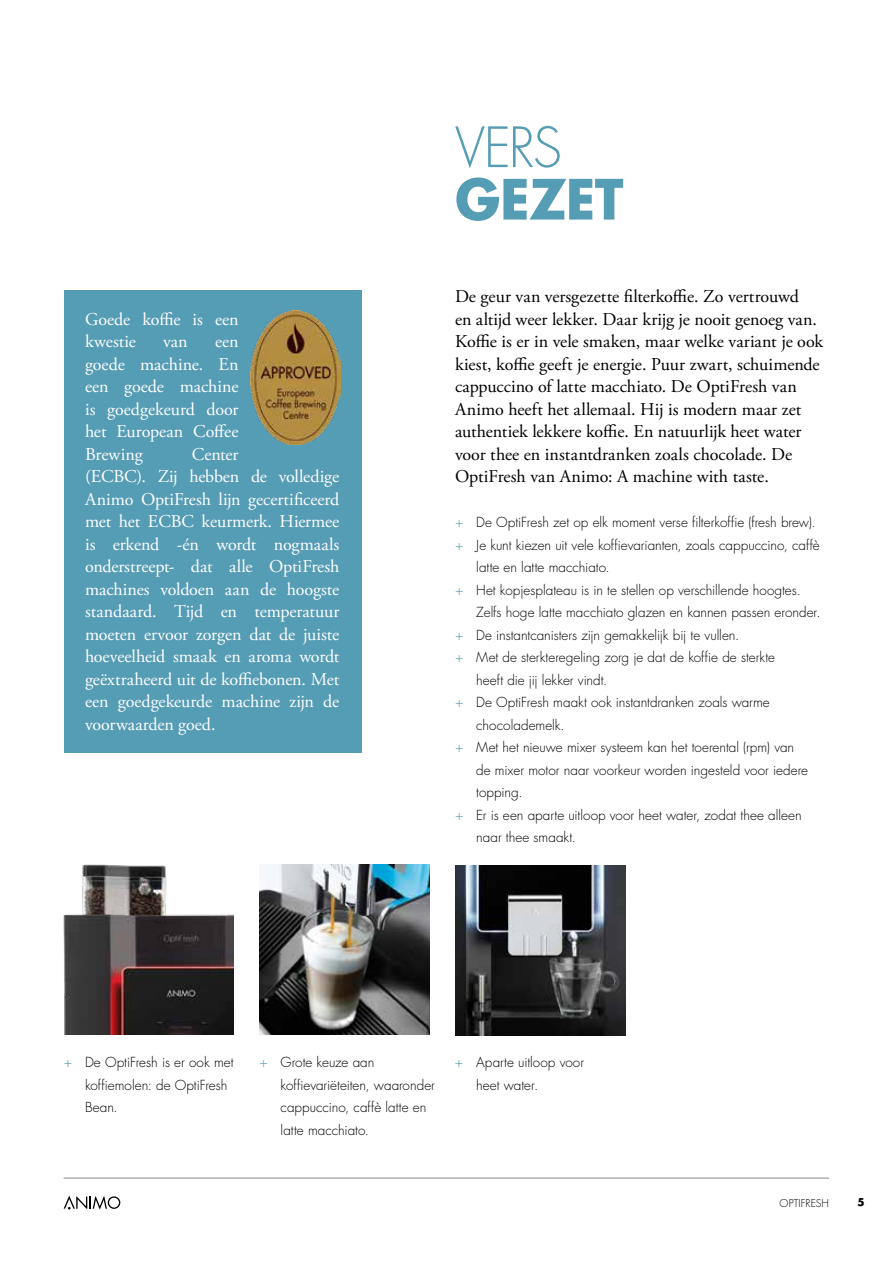
<style>
.page{position:relative;width:893px;height:1263px;background:#fff}
.page>*{position:absolute;margin:0;border:0;box-sizing:border-box;transform-origin:0 0}
.t1{font:700 54px "Futura Std";letter-spacing:-.015em;color:#559cb5}
.t2{font:300 54px "Futura Std";color:#559cb5}
.t3{font:18px/22.5px "Adobe Garamond Pro";letter-spacing:-.005em;color:#fff}
.t4{font:18px/22.5px "Adobe Garamond Pro";color:#000}
.t5{font:300 13.5px/22.5px "Futura Std";color:#000}
.t6{font:300 10.5px "Futura Std";letter-spacing:.005em;color:#000}
.t7{font:700 10.5px "Futura Std";color:#000}
.s1{color:#559cb5}
</style>
<div class="page">
<hr style="left:64px;top:1178px;width:765px;height:1px;background:#888c86">
<svg style="left:64px;top:1195px;width:56px;height:14px"></svg>
<img style="left:455px;top:865px;width:170px;height:170px">
<img style="left:64px;top:865px;width:170px;height:170px">
<img style="left:259px;top:865px;width:170px;height:170px">
<div style="left:64px;top:290px;width:297px;height:463px;background:#559cb5"></div>
<img style="left:251px;top:310px;width:89px;height:134px">
<h2 class="t3" style="left:85px;top:308px;width:155px">Goede koffie is een kwestie</h2>
<h2 class="t3" style="left:85px;top:331px;width:155px;text-align:justify;text-indent:130px">een goede machine. En een goede machine is goedgekeurd door het European Coffee Brewing</h2>
<h2 class="t3" style="left:163px;top:331px;width:26px">van</h2>
<p class="t3" style="left:85px;top:443px;width:256px;text-indent:107px">Center<br>(ECBC). Zij hebben de volledige<br>Animo OptiFresh lijn gecertificeerd met het ECBC keurmerk. Hiermee is erkend -én wordt nogmaals onderstreept- dat alle OptiFresh machines voldoen aan de hoogste standaard. Tijd en temperatuur moeten ervoor zorgen dat de juiste hoeveelheid smaak en aroma wordt geëxtraheerd uit de koffiebonen. Met een goedgekeurde machine zijn de voorwaarden goed.</p>
<h1 class="t2" style="left:455px;top:115px;width:109px">VERS</h1>
<h1 class="t1" style="left:455px;top:163px;width:170px">GEZET</h1>
<p class="t4" style="left:455px;top:286px;width:370px">De geur van versgezette filterkoffie. Zo vertrouwd<br>en altijd weer lekker. Daar krijg je nooit genoeg van.<br>Koffie is er in vele smaken, maar welke variant je ook kiest, koffie geeft je energie. Puur zwart, schuimende cappuccino of latte macchiato. De OptiFresh van Animo heeft het allemaal. Hij is modern maar zet authentiek lekkere koffie. En natuurlijk heet water voor thee en instantdranken zoals chocolade. De OptiFresh van Animo: A machine with taste.</p>
<p class="t5" style="left:455px;top:511px;width:362px"><span class="s1">+</span> De OptiFresh zet op elk moment verse filterkoffie (fresh brew).</p>
<p class="t5" style="left:455px;top:534px;width:366px"><span class="s1">+</span> Je kunt kiezen uit vele koffievarianten, zoals cappuccino, caffè</p>
<p class="t5" style="left:476px;top:556px;width:135px">latte en latte macchiato.</p>
<p class="t5" style="left:455px;top:579px;width:347px"><span class="s1">+</span> Het kopjesplateau is in te stellen op verschillende hoogtes.</p>
<p class="t5" style="left:476px;top:601px;width:346px">Zelfs hoge latte macchiato glazen en kannen passen eronder.</p>
<p class="t5" style="left:455px;top:624px;width:286px"><span class="s1">+</span> De instantcanisters zijn gemakkelijk bij te vullen.</p>
<p class="t5" style="left:455px;top:646px;width:321px"><span class="s1">+</span> Met de sterkteregeling zorg je dat de koffie de sterkte</p>
<p class="t5" style="left:476px;top:669px;width:133px">heeft die jij lekker vindt.</p>
<p class="t5" style="left:455px;top:691px;width:316px"><span class="s1">+</span> De OptiFresh maakt ook instantdranken zoals warme</p>
<p class="t5" style="left:476px;top:714px;width:90px">chocolademelk.</p>
<p class="t5" style="left:455px;top:736px;width:340px"><span class="s1">+</span> Met het nieuwe mixer systeem kan het toerental (rpm) van</p>
<p class="t5" style="left:476px;top:759px;width:333px">de mixer motor naar voorkeur worden ingesteld voor iedere</p>
<p class="t5" style="left:476px;top:781px;width:48px">topping.</p>
<p class="t5" style="left:455px;top:804px;width:348px"><span class="s1">+</span> Er is een aparte uitloop voor heet water, zodat thee alleen</p>
<p class="t5" style="left:476px;top:826px;width:101px">naar thee smaakt.</p>
<p class="t5" style="left:85px;top:1051px;width:150px;text-indent:-21px"><span class="s1">+</span> De OptiFresh is er ook met koffiemolen: de OptiFresh<br>Bean.</p>
<p class="t5" style="left:281px;top:1051px;width:156px;text-indent:-21px"><span class="s1">+</span> Grote keuze aan koffievariëteiten, waaronder cappuccino, caffè latte en latte macchiato.</p>
<p class="t5" style="left:476px;top:1051px;width:109px;text-indent:-21px"><span class="s1">+</span> Aparte uitloop voor heet water.</p>
<p class="t6" style="left:779px;top:1197px;width:51px">OPTIFRESH</p>
<p class="t7" style="left:857px;top:1195px;width:9px">5</p>
</div>
